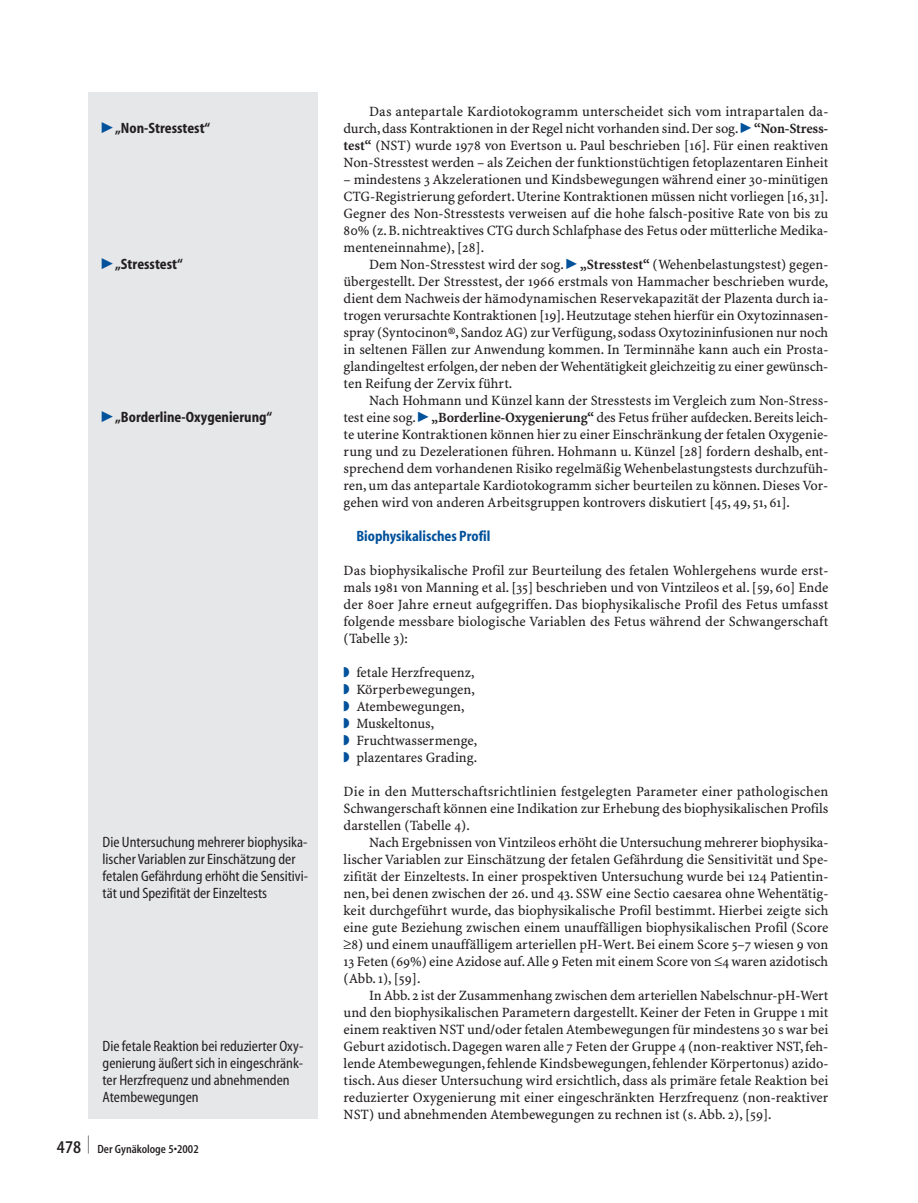
<style>
.page{position:relative;width:918px;height:1203px;background:#fff}
.page>*{position:absolute;margin:0;border:0;box-sizing:border-box;transform-origin:0 0}
.t1{font:600 condensed 18px "S Myriad";color:#231f20;scale:.38 1}
.t2{font:condensed 15px/17px "S Myriad";color:#231f20}
.t3{font:700 condensed 15px "S Myriad";color:#231f20}
.t4{font:700 condensed 15px "S Myriad";color:#01519b}
.t5{font:14.25px/17px "S Minion Plus";color:#231f20;text-align:justify}
.t6{font:600 condensed 12px "S Myriad";color:#231f20}
.s1{font-family:"Mathematical Pi Six";font-weight:400;font-stretch:normal;color:#01519b}
.s2{font-size:18px}
.s3{font-family:"Mathematical Pi Six";color:#01519b}
.s4{font-weight:700}
.s5{color:#01519b}
</style>
<div class="page">
<div style="left:89px;top:92px;width:229px;height:1027px;background:#e6e7e9"></div>
<p class="t3" style="left:101px;top:122px;width:110px"><span class="s1">-</span>„Non-Stresstest“</p>
<p class="t3" style="left:101px;top:258px;width:83px"><span class="s1">-</span>„Stresstest“</p>
<p class="t3" style="left:101px;top:411px;width:172px"><span class="s1">-</span>„Borderline-Oxygenierung“</p>
<p class="t2" style="left:103px;top:833px;width:207px">Die Untersuchung mehrerer biophysika&shy;lischer Variablen zur Einschätzung der fetalen Gefährdung erhöht die Sensitivi&shy;tät und Spezifität der Einzeltests</p>
<p class="t2" style="left:103px;top:1037px;width:202px">Die fetale Reaktion bei reduzierter Oxy&shy;genierung äußert sich in eingeschränk&shy;ter Herzfrequenz und abnehmenden Atembewegungen</p>
<p class="t1" style="left:88px;top:1136px;width:5px">|</p>
<p class="t6" style="left:57px;top:1144px;width:143px"><span class="s2">478</span> Der Gynäkologe 5•2002</p>
<p class="t5" style="left:344px;top:104px;width:486px;text-indent:26px">Das antepartale Kardiotokogramm unterscheidet sich vom intrapartalen da&shy;durch,dass Kontraktionen in der Regel nicht vorhanden sind.Der sog.<span class="s3">-</span> <span class="s4">“Non-Stress&shy;test“</span> (NST) wurde 1978 von Evertson u. Paul beschrieben [16]. Für einen reaktiven Non-Stresstest werden – als Zeichen der funktionstüchtigen fetoplazentaren Einheit</p>
<p class="t5" style="left:344px;top:172px;width:486px">– mindestens 3 Akzelerationen und Kindsbewegungen während einer 30-minütigen CTG-Registrierung gefordert. Uterine Kontraktionen müssen nicht vorliegen [16, 31].<br>Gegner des Non-Stresstests verweisen auf die hohe falsch-positive Rate von bis zu 80% (z. B. nichtreaktives CTG durch Schlafphase des Fetus oder mütterliche Medika&shy;menteneinnahme), [28].</p>
<p class="t5" style="left:344px;top:257px;width:486px;text-indent:26px">Dem Non-Stresstest wird der sog. <span class="s3">-</span> <span class="s4">„Stresstest“</span> (Wehenbelastungstest) gegen&shy;übergestellt. Der Stresstest, der 1966 erstmals von Hammacher beschrieben wurde, dient dem Nachweis der hämodynamischen Reservekapazität der Plazenta durch ia&shy;trogen verursachte Kontraktionen [19].Heutzutage stehen hierfür ein Oxytozinnasen&shy;spray (Syntocinon®, Sandoz AG) zur Verfügung, sodass Oxytozininfusionen nur noch in seltenen Fällen zur Anwendung kommen. In Terminnähe kann auch ein Prosta&shy;glandingeltest erfolgen, der neben der Wehentätigkeit gleichzeitig zu einer gewünsch&shy;ten Reifung der Zervix führt.</p>
<p class="t5" style="left:344px;top:393px;width:486px;text-indent:26px">Nach Hohmann und Künzel kann der Stresstests im Vergleich zum Non-Stress&shy;test eine sog.<span class="s3">-</span> <span class="s4">„Borderline-Oxygenierung“</span> des Fetus früher aufdecken.Bereits leich&shy;te uterine Kontraktionen können hier zu einer Einschränkung der fetalen Oxygenie&shy;rung und zu Dezelerationen führen. Hohmann u. Künzel [28] fordern deshalb, ent&shy;sprechend dem vorhandenen Risiko regelmäßig Wehenbelastungstests durchzufüh&shy;ren, um das antepartale Kardiotokogramm sicher beurteilen zu können. Dieses Vor&shy;gehen wird von anderen Arbeitsgruppen kontrovers diskutiert [45, 49, 51, 61].</p>
<p class="t4" style="left:356px;top:530px;width:136px">Biophysikalisches Profil</p>
<p class="t5" style="left:344px;top:563px;width:486px">Das biophysikalische Profil zur Beurteilung des fetalen Wohlergehens wurde erst&shy;mals 1981 von Manning et al. [35] beschrieben und von Vintzileos et al. [59, 60] Ende der 80er Jahre erneut aufgegriffen. Das biophysikalische Profil des Fetus umfasst folgende messbare biologische Variablen des Fetus während der Schwangerschaft (Tabelle 3):</p>
<p class="t5" style="left:344px;top:665px;width:135px;text-align:left"><span class="s5">◗</span> fetale Herzfrequenz, <span class="s5">◗</span> Körperbewegungen, <span class="s5">◗</span> Atembewegungen,<br><span class="s5">◗</span> Muskeltonus,<br><span class="s5">◗</span> Fruchtwassermenge, <span class="s5">◗</span> plazentares Grading.</p>
<p class="t5" style="left:344px;top:784px;width:486px">Die in den Mutterschaftsrichtlinien festgelegten Parameter einer pathologischen Schwangerschaft können eine Indikation zur Erhebung des biophysikalischen Profils darstellen (Tabelle 4).</p>
<p class="t5" style="left:344px;top:835px;width:486px;text-indent:26px">Nach Ergebnissen von Vintzileos erhöht die Untersuchung mehrerer biophysika&shy;lischer Variablen zur Einschätzung der fetalen Gefährdung die Sensitivität und Spe&shy;zifität der Einzeltests. In einer prospektiven Untersuchung wurde bei 124 Patientin&shy;nen, bei denen zwischen der 26. und 43. SSW eine Sectio caesarea ohne Wehentätig&shy;keit durchgeführt wurde, das biophysikalische Profil bestimmt. Hierbei zeigte sich eine gute Beziehung zwischen einem unauffälligen biophysikalischen Profil (Score ≥8) und einem unauffälligem arteriellen pH-Wert. Bei einem Score 5–7 wiesen 9 von 13 Feten (69%) eine Azidose auf.Alle 9 Feten mit einem Score von ≤4 waren azidotisch (Abb. 1), [59].</p>
<p class="t5" style="left:344px;top:988px;width:486px;text-indent:26px">In Abb.2 ist der Zusammenhang zwischen dem arteriellen Nabelschnur-pH-Wert und den biophysikalischen Parametern dargestellt. Keiner der Feten in Gruppe 1 mit einem reaktiven NST und/oder fetalen Atembewegungen für mindestens 30 s war bei Geburt azidotisch. Dagegen waren alle 7 Feten der Gruppe 4 (non-reaktiver NST, feh&shy;lende Atembewegungen, fehlende Kindsbewegungen, fehlender Körpertonus) azido&shy;tisch. Aus dieser Untersuchung wird ersichtlich, dass als primäre fetale Reaktion bei reduzierter Oxygenierung mit einer eingeschränkten Herzfrequenz (non-reaktiver NST) und abnehmenden Atembewegungen zu rechnen ist (s. Abb. 2), [59].</p>
</div>
